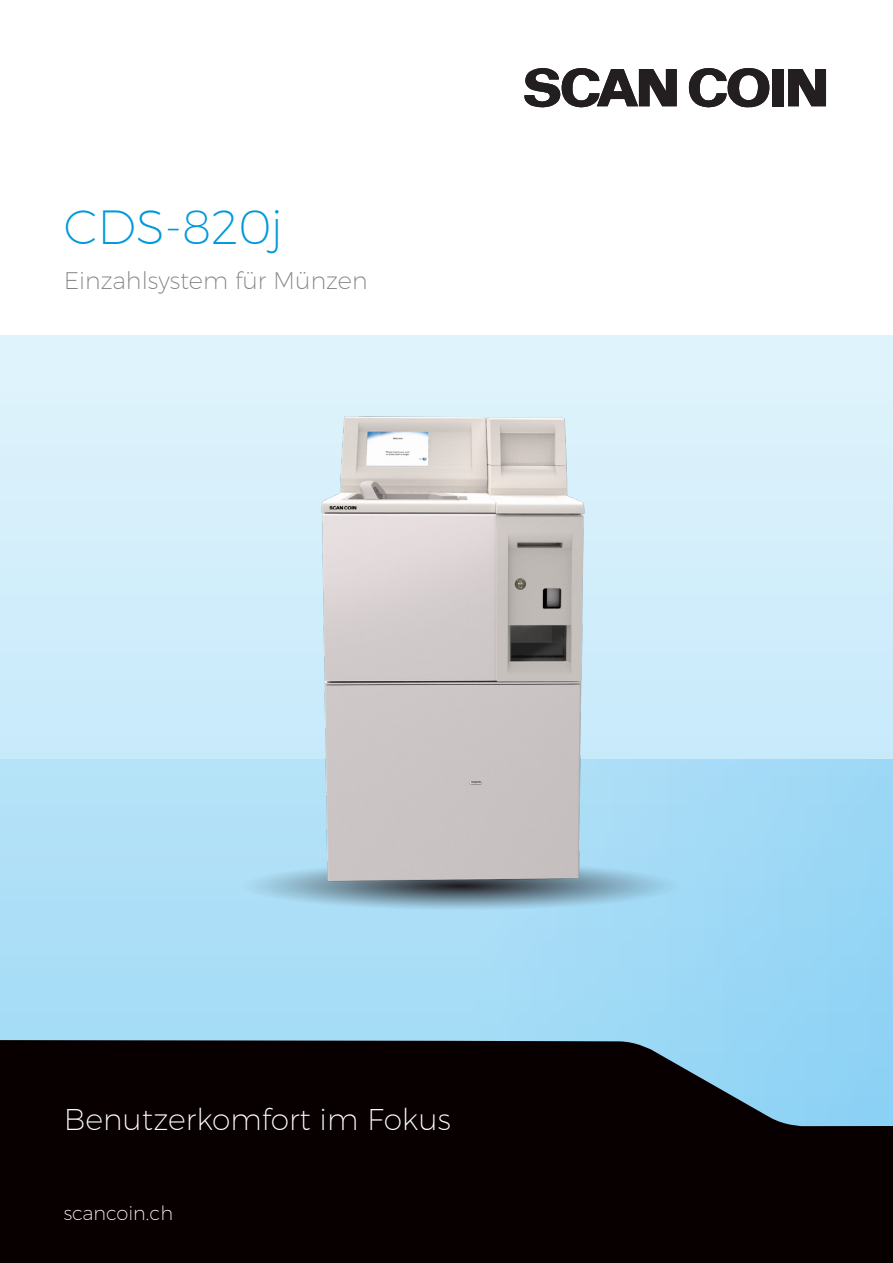
<style>
.page{position:relative;width:893px;height:1263px;background:#fff}
.page>*{position:absolute;margin:0;border:0;box-sizing:border-box;transform-origin:0 0}
.company_profile_posi{font:200 48px "Montserrat";color:#0099da}
.company_profile_posi-2{font:200 30px "Montserrat";color:#fff}
.company_profile_posi-3{font:200 24px "Montserrat";color:#808285}
.t1{font:200 19.5px "Montserrat";color:#fff}
</style>
<div class="page">
<div style="left:0;top:335px;width:893px;height:919px;background:#d5effb"></div>
<div style="left:0;top:760px;width:893px;height:378px;background:linear-gradient(to right,#b1e0f6,#9ad7f6)"></div>
<svg style="left:0;top:1041px;width:893px;height:222px;background:#121013"></svg>
<div style="left:772px;top:69px;width:11px;height:37px;background:#231f20"></div>
<svg style="left:788px;top:69px;width:38px;height:37px"></svg>
<svg style="left:524px;top:68px;width:153px;height:40px"></svg>
<svg style="left:689px;top:68px;width:81px;height:40px"></svg>
<img style="left:214px;top:840px;width:493px;height:78px">
<img style="left:306px;top:416px;width:302px;height:481px">
<p class="company_profile_posi" style="left:64px;top:198px;width:221px">CDS-820j</p>
<p class="company_profile_posi-3" style="left:64px;top:266px;width:305px">Einzahlsystem für Münzen</p>
<p class="company_profile_posi-2" style="left:64px;top:1101px;width:389px">Benutzerkomfort im Fokus</p>
<p class="t1" style="left:64px;top:1201px;width:111px">scancoin.ch</p>
</div>
